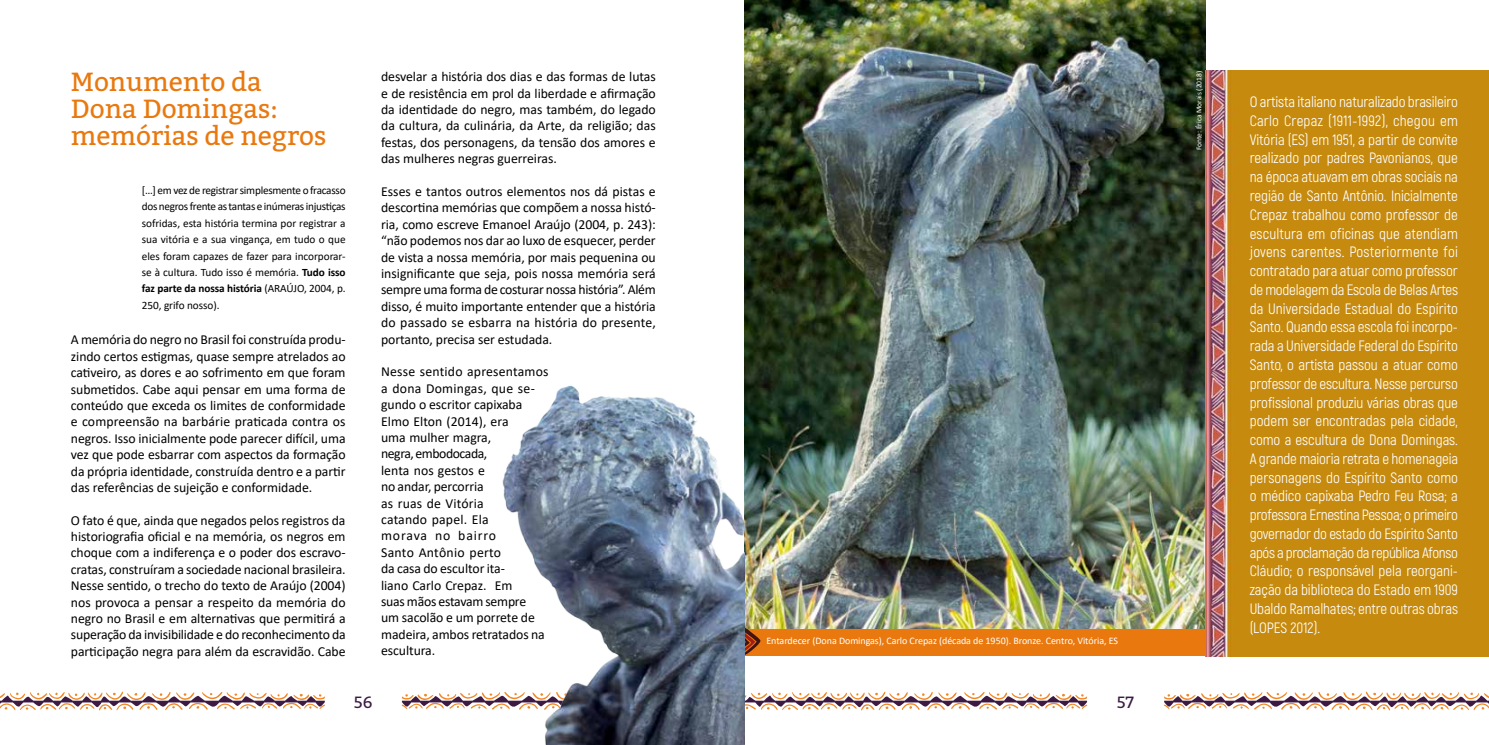
<style>
.page{position:relative;width:1489px;height:745px;background:#fff}
.page>*{position:absolute;margin:0;border:0;box-sizing:border-box;transform-origin:0 0}
.t1{font:26.25px/26.9px "Bitter";letter-spacing:-.005em;color:#e9790f}
.t2{font:16.25px "Bitter";color:#3b1a43}
.t3{font:15px/18.8px "Akrobat";letter-spacing:-.01em;color:#fff;text-align:justify}
.t4{font:13.75px/16.4px "Calibri";letter-spacing:-.005em;color:#000;text-align:justify}
.t5{font:11.25px/16.4px "Calibri";letter-spacing:-.005em;color:#000;text-align:justify}
.t6{font:10px "Calibri";letter-spacing:-.005em;color:#fff}
.t7{font:7.5px "Calibri";letter-spacing:-.005em;color:#fff}
.s1{font-weight:700}
</style>
<div class="page">
<svg style="left:0;top:691px;width:325px;height:19px"></svg>
<svg style="left:402px;top:691px;width:684px;height:19px"></svg>
<svg style="left:1164px;top:691px;width:324px;height:19px"></svg>
<div style="left:744px;top:628px;width:487px;height:27px;background:#e9790f"></div>
<img style="left:744px;top:0;width:461px;height:628px">
<img style="left:1205px;top:71px;width:283px;height:299px">
<img style="left:1205px;top:370px;width:283px;height:286px">
<svg style="left:744px;top:627px;width:16px;height:28px"></svg>
<img style="left:479px;top:385px;width:265px;height:359px">
<h1 class="t1" style="left:71px;top:68px;width:257px">Monumento da<br>Dona Domingas: memórias de negros</h1>
<p class="t5" style="left:142px;top:182px;width:205px">[…] em vez de registrar simplesmente o fracasso dos negros frente as tantas e inúmeras injustiças sofridas, esta história termina por registrar a sua vitória e a sua vingança, em tudo o que eles foram capazes de fazer para incorporar&shy;se à cultura. Tudo isso é memória. <span class="s1">Tudo isso faz parte da nossa história</span> (ARAÚJO, 2004, p.<br>250, grifo nosso).</p>
<p class="t4" style="left:71px;top:331px;width:276px">A memória do negro no Brasil foi construída produ&shy;zindo certos estigmas, quase sempre atrelados ao cativeiro, as dores e ao sofrimento em que foram submetidos. Cabe aqui pensar em uma forma de conteúdo que exceda os limites de conformidade e compreensão na barbárie praticada contra os negros. Isso inicialmente pode parecer difícil, uma vez que pode esbarrar com aspectos da formação da própria identidade, construída dentro e a partir das referências de sujeição e conformidade.</p>
<p class="t4" style="left:71px;top:511px;width:276px">O fato é que, ainda que negados pelos registros da historiografia oficial e na memória, os negros em choque com a indiferença e o poder dos escravo&shy;cratas, construíram a sociedade nacional brasileira.<br>Nesse sentido, o trecho do texto de Araújo (2004) nos provoca a pensar a respeito da memória do negro no Brasil e em alternativas que permitirá a superação da invisibilidade e do reconhecimento da participação negra para além da escravidão. Cabe</p>
<p class="t4" style="left:381px;top:68px;width:276px">desvelar a história dos dias e das formas de lutas e de resistência em prol da liberdade e afirmação da identidade do negro, mas também, do legado da cultura, da culinária, da Arte, da religião; das festas, dos personagens, da tensão dos amores e das mulheres negras guerreiras.</p>
<p class="t4" style="left:381px;top:183px;width:276px">Esses e tantos outros elementos nos dá pistas e descortina memórias que compõem a nossa histó&shy;ria, como escreve Emanoel Araújo (2004, p. 243): “não podemos nos dar ao luxo de esquecer, perder de vista a nossa memória, por mais pequenina ou insignificante que seja, pois nossa memória será sempre uma forma de costurar nossa história”. Além disso, é muito importante entender que a história do passado se esbarra na história do presente, portanto, precisa ser estudada.</p>
<p class="t4" style="left:381px;top:363px;width:169px;text-align:left">Nesse sentido apresentamos a dona Domingas, que se&shy;gundo o escritor capixaba<br>Elmo Elton (2014), era<br>uma mulher magra,<br>negra, embodocada,<br>lenta nos gestos e<br>no andar, percorria<br>as ruas de Vitória<br>catando papel. Ela<br>morava no bairro<br>Santo Antônio perto<br>da casa do escultor ita-<br>liano Carlo Crepaz. Em<br>suas mãos estavam sempre<br>um sacolão e um porrete de madeira, ambos retratados na escultura.</p>
<p class="t6" style="left:766px;top:633px;width:353px">Entardecer (Dona Domingas), Carlo Crepaz (década de 1950). Bronze. Centro, Vitória, ES</p>
<p class="t2" style="left:354px;top:690px;width:20px">56</p>
<p class="t2" style="left:1117px;top:690px;width:18px">57</p>
<p class="t7" style="left:1193px;top:150px;width:81px;rotate:-90deg">Fonte: Érica Morais (2018)</p>
<p class="t3" style="left:1249px;top:92px;width:210px">O artista italiano naturalizado brasileiro Carlo Crepaz (1911-1992), chegou em Vitória (ES) em 1951, a partir de convite realizado por padres Pavonianos, que na época atuavam em obras sociais na região de Santo Antônio. Inicialmente Crepaz trabalhou como professor de escultura em oficinas que atendiam jovens carentes. Posteriormente foi contratado para atuar como professor de modelagem da Escola de Belas Artes da Universidade Estadual do Espírito Santo. Quando essa escola foi incorpo&shy;rada a Universidade Federal do Espírito Santo, o artista passou a atuar como professor de escultura. Nesse percurso profissional produziu várias obras que podem ser encontradas pela cidade, como a escultura de Dona Domingas.<br>A grande maioria retrata e homenageia personagens do Espírito Santo como o médico capixaba Pedro Feu Rosa; a professora Ernestina Pessoa; o primeiro governador do estado do Espírito Santo após a proclamação da república Afonso Cláudio; o responsável pela reorgani&shy;zação da biblioteca do Estado em 1909<br>Ubaldo Ramalhates; entre outras obras (LOPES 2012).</p>
</div>
